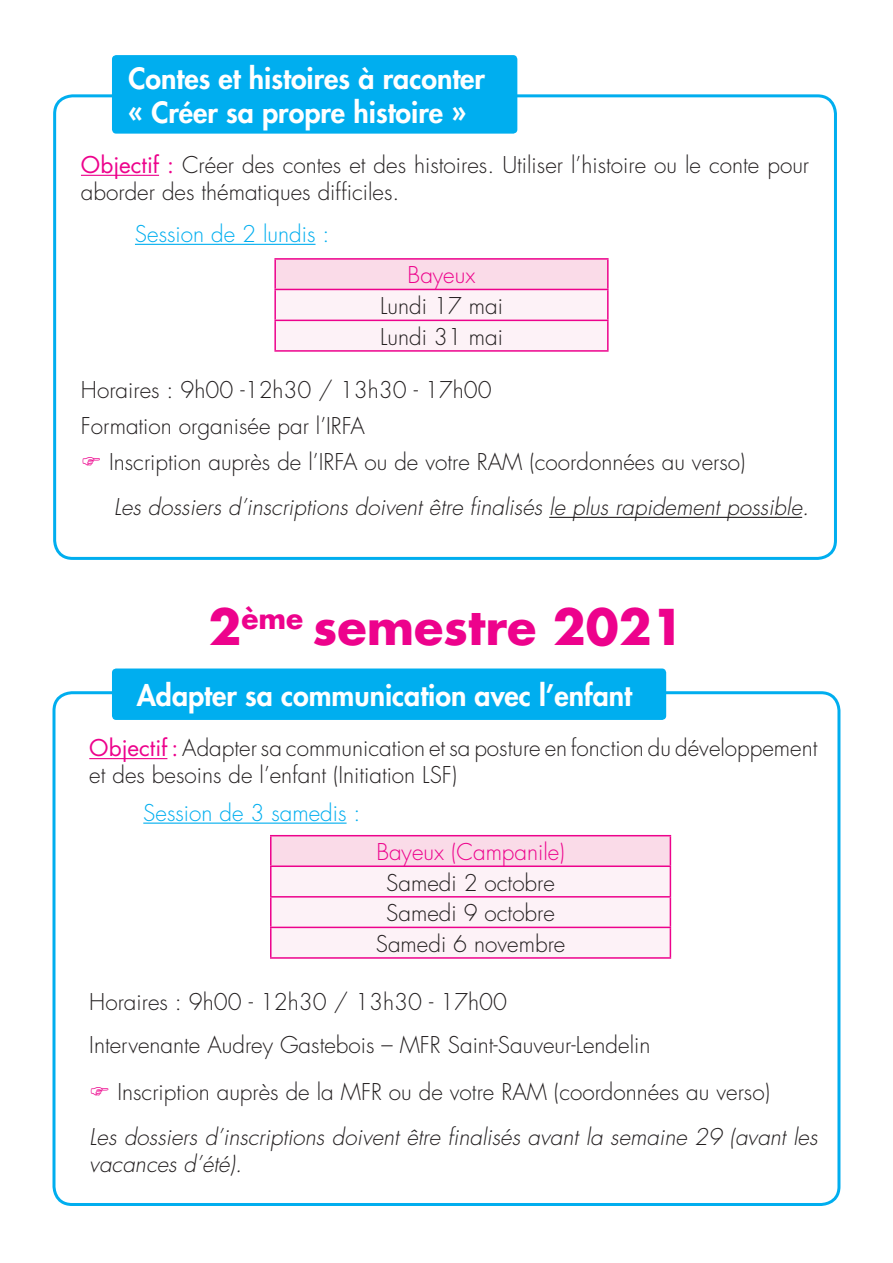
<style>
.page{position:relative;width:893px;height:1263px;background:#fff}
.page>*{position:absolute;margin:0;border:0;box-sizing:border-box;transform-origin:0 0}
.t1{font:700 48px "Futura Std";color:#ed028c}
.t2{font:800 28.5px "Futura Std";color:#fff}
.t3{font:300 22.5px/27px "Futura Std";color:#231f20}
.t4{font:italic 300 22.5px/27px "Futura Std";color:#231f20}
.t5{font:300 22.5px "Futura Std";color:#00aeef}
.t6{font:300 22.5px "Futura Std";color:#ed028c}
.s1{font-weight:400;color:#ed028c}
</style>
<div class="page">
<div style="left:53px;top:94px;width:784px;height:466px;border:3px solid #00aeef;border-radius:18px"></div>
<div style="left:112px;top:55px;width:405px;height:79px;background:#00aeef;border-radius:4px"></div>
<hr style="left:81px;top:175px;width:78px;height:1px;background:#ed028c">
<hr style="left:135px;top:244px;width:181px;height:1px;background:#00aeef">
<hr style="left:549px;top:517px;width:253px;height:1px;background:#231f20">
<div style="left:112px;top:668px;width:554px;height:52px;background:#00aeef;border-radius:4px"></div>
<hr style="left:89px;top:758px;width:78px;height:1px;background:#ed028c">
<hr style="left:143px;top:822px;width:204px;height:2px;background:#00aeef">
<hr style="left:270px;top:835px;width:401px;height:1px;background:#ed028c">
<hr style="left:270px;top:836px;width:2px;height:29px;background:#ed028c">
<hr style="left:270px;top:865px;width:401px;height:2px;background:#ed028c">
<hr style="left:270px;top:867px;width:2px;height:29px;background:#ed028c">
<hr style="left:270px;top:896px;width:401px;height:1px;background:#ed028c">
<hr style="left:270px;top:897px;width:2px;height:30px;background:#ed028c">
<hr style="left:270px;top:927px;width:401px;height:1px;background:#ed028c">
<hr style="left:270px;top:928px;width:2px;height:29px;background:#ed028c">
<hr style="left:270px;top:957px;width:401px;height:2px;background:#ed028c">
<svg style="left:271px;top:836px;width:400px;height:122px"></svg>
<div style="left:275px;top:259px;width:333px;height:30px;background:#fadbe8"></div>
<div style="left:276px;top:290px;width:331px;height:60px;background:#fdf2f7"></div>
<hr style="left:274px;top:258px;width:335px;height:2px;background:#ed028c">
<hr style="left:274px;top:260px;width:2px;height:29px;background:#ed028c">
<hr style="left:274px;top:289px;width:335px;height:1px;background:#ed028c">
<hr style="left:274px;top:290px;width:2px;height:30px;background:#ed028c">
<hr style="left:274px;top:320px;width:335px;height:1px;background:#ed028c">
<hr style="left:274px;top:321px;width:2px;height:29px;background:#ed028c">
<hr style="left:274px;top:350px;width:335px;height:2px;background:#ed028c">
<hr style="left:607px;top:260px;width:2px;height:29px;background:#ed028c">
<hr style="left:607px;top:290px;width:2px;height:30px;background:#ed028c">
<hr style="left:607px;top:321px;width:2px;height:29px;background:#ed028c">
<p class="t2" style="left:128px;top:60px;width:358px">Contes et histoires à raconter</p>
<p class="t2" style="left:128px;top:95px;width:339px">« Créer sa propre histoire »</p>
<p class="t3" style="left:81px;top:152px;width:730px"><span class="s1">Objectif :</span> Créer des contes et des histoires. Utiliser l’histoire ou le conte pour aborder des thématiques difficiles.</p>
<p class="t5" style="left:135px;top:220px;width:196px">Session de 2 lundis :</p>
<p class="t6" style="left:408px;top:262px;width:69px">Bayeux</p>
<p class="t3" style="left:380px;top:293px;width:124px">Lundi 17 mai</p>
<p class="t3" style="left:380px;top:324px;width:124px">Lundi 31 mai</p>
<p class="t3" style="left:81px;top:377px;width:412px">Horaires : 9h00 -12h30 / 13h30 - 17h00</p>
<p class="t3" style="left:81px;top:413px;width:285px">Formation organisée par l’IRFA</p>
<p class="t3" style="left:109px;top:449px;width:638px">Inscription auprès de l’IRFA ou de votre RAM (coordonnées au verso)</p>
<p class="t4" style="left:114px;top:494px;width:697px">Les dossiers d’inscriptions doivent être finalisés le plus rapidement possible.</p>
<p class="t1" style="left:208px;top:595px;width:478px">2<sup>ème</sup> semestre 2021</p>
<p class="t2" style="left:137px;top:677px;width:497px">Adapter sa communication avec l’enfant</p>
<p class="t3" style="left:89px;top:735px;width:730px"><span class="s1">Objectif :</span> Adapter sa communication et sa posture en fonction du développement et des besoins de l’enfant (Initiation LSF)</p>
<p class="t5" style="left:143px;top:799px;width:219px">Session de 3 samedis :</p>
<p class="t6" style="left:376px;top:838px;width:190px">Bayeux (Campanile)</p>
<p class="t3" style="left:386px;top:870px;width:170px">Samedi 2 octobre</p>
<p class="t3" style="left:386px;top:900px;width:170px">Samedi 9 octobre</p>
<p class="t3" style="left:376px;top:931px;width:191px">Samedi 6 novembre</p>
<p class="t3" style="left:89px;top:989px;width:419px">Horaires : 9h00 - 12h30 / 13h30 - 17h00</p>
<p class="t3" style="left:89px;top:1032px;width:563px">Intervenante Audrey Gastebois – MFR Saint-Sauveur-Lendelin</p>
<p class="t3" style="left:117px;top:1079px;width:654px">Inscription auprès de la MFR ou de votre RAM (coordonnées au verso)</p>
<p class="t4" style="left:89px;top:1124px;width:730px">Les dossiers d’inscriptions doivent être finalisés avant la semaine 29 (avant les vacances d’été).</p>
</div>
